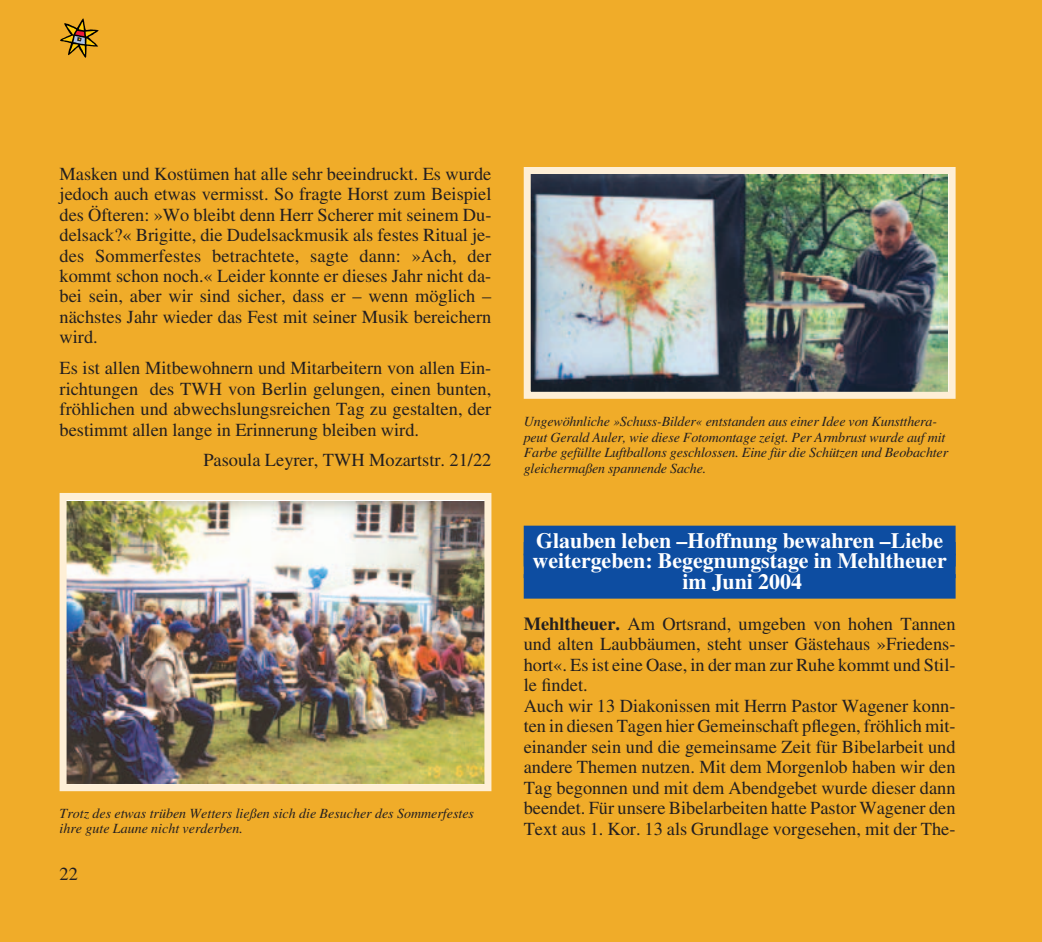
<style>
.page{position:relative;width:1042px;height:942px;background:#fff}
.page>*{position:absolute;margin:0;border:0;box-sizing:border-box;transform-origin:0 0}
.t1{font:700 21.88px/20.5px "Times";color:#fff;text-align:center}
.t2{font:18.38px/20.5px "Times";color:#231f20;text-align:justify}
.t3{font:italic 14px/15.8px "Times";letter-spacing:-.01em;color:#231f20}
.s1{font-weight:700}
</style>
<div class="page">
<div style="left:0;top:0;width:1041px;height:941px;background:#f0ac29"></div>
<svg style="left:60px;top:18px;width:39px;height:40px"></svg>
<div style="left:523px;top:525px;width:432px;height:30px;background:#0d4da1"></div>
<div style="left:523px;top:553px;width:432px;height:25px;background:#0d4da1"></div>
<div style="left:523px;top:574px;width:432px;height:24px;background:#0d4da1"></div>
<img style="left:68px;top:501px;width:415px;height:282px">
<div style="left:60px;top:493px;width:431px;height:298px;border:7px solid #feefd6"></div>
<img style="left:531px;top:175px;width:416px;height:216px">
<div style="left:523px;top:167px;width:432px;height:232px;border:7px solid #feefd6"></div>
<p class="t2" style="left:60px;top:165px;width:433px">Masken und Kostümen hat alle sehr beeindruckt. Es wurde jedoch auch etwas vermisst. So fragte Horst zum Beispiel des Öfteren: »Wo bleibt denn Herr Scherer mit seinem Du&shy;delsack?« Brigitte, die Dudelsackmusik als festes Ritual je&shy;des Sommerfestes betrachtete, sagte dann: »Ach, der kommt schon noch.« Leider konnte er dieses Jahr nicht da&shy;bei sein, aber wir sind sicher, dass er – wenn möglich – nächstes Jahr wieder das Fest mit seiner Musik bereichern wird.</p>
<p class="t2" style="left:60px;top:359px;width:433px">Es ist allen Mitbewohnern und Mitarbeitern von allen Ein&shy;richtungen des TWH von Berlin gelungen, einen bunten, fröhlichen und abwechslungsreichen Tag zu gestalten, der bestimmt allen lange in Erinnerung bleiben wird.</p>
<p class="t2" style="left:203px;top:451px;width:289px">Pasoula Leyrer, TWH Mozartstr. 21/22</p>
<p class="t3" style="left:60px;top:806px;width:416px">Trotz des etwas trüben Wetters ließen sich die Besucher des Sommerfestes ihre gute Laune nicht verderben.</p>
<p class="t2" style="left:60px;top:865px;width:20px">22</p>
<p class="t3" style="left:523px;top:414px;width:426px">Ungewöhnliche »Schuss-Bilder« entstanden aus einer Idee von Kunstthera&shy;peut Gerald Auler, wie diese Fotomontage zeigt. Per Armbrust wurde auf mit Farbe gefüllte Luftballons geschlossen. Eine für die Schützen und Beobachter gleichermaßen spannende Sache.</p>
<p class="t1" style="left:532px;top:532px;width:415px">Glauben leben –Hoffnung bewahren –Liebe weitergeben: Begegnungstage in Mehltheuer im Juni 2004</p>
<p class="t2" style="left:523px;top:615px;width:433px;text-align:left"><span class="s1">Mehltheuer.</span> Am Ortsrand, umgeben von hohen Tannen und alten Laubbäumen, steht unser Gästehaus »Friedens&shy;hort«. Es ist eine Oase, in der man zur Ruhe kommt und Stil&shy;le findet.<br>Auch wir 13 Diakonissen mit Herrn Pastor Wagener konn&shy;ten in diesen Tagen hier Gemeinschaft pflegen, fröhlich mit&shy;einander sein und die gemeinsame Zeit für Bibelarbeit und andere Themen nutzen. Mit dem Morgenlob haben wir den Tag begonnen und mit dem Abendgebet wurde dieser dann beendet. Für unsere Bibelarbeiten hatte Pastor Wagener den Text aus 1. Kor. 13 als Grundlage vorgesehen, mit der The-</p>
</div>
